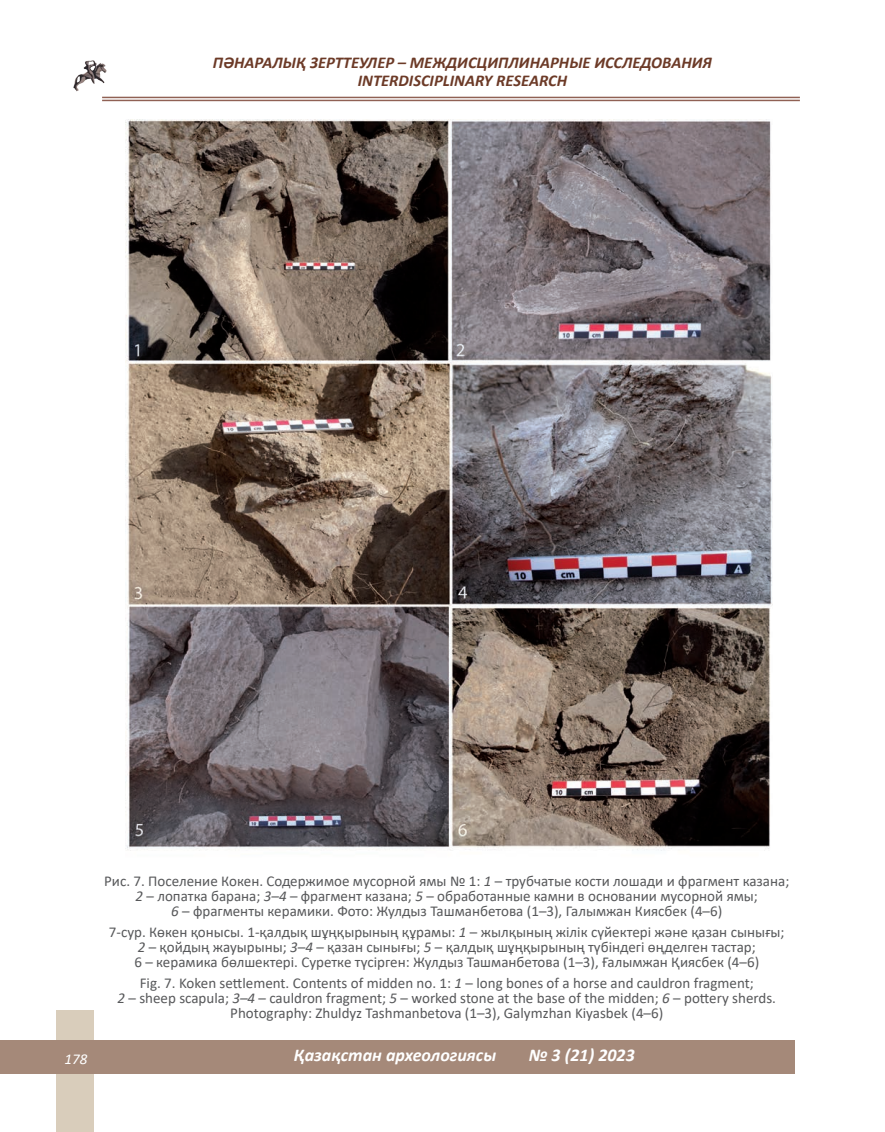
<style>
.page{position:relative;width:885px;height:1132px;background:#fff}
.page>*{position:absolute;margin:0;border:0;box-sizing:border-box;transform-origin:0 0}
.t1{font:italic 700 18px "Calibri";color:#fff}
.t2{font:italic 700 16.5px/18px "Calibri";color:#6c3a27;text-align:center}
.t3{font:15px/15px "Calibri";color:#57585a;text-align:center}
.t4{font:italic 15px "Calibri";color:#fff}
.s1{font-style:italic}
</style>
<div class="page">
<img style="left:73px;top:60px;width:34px;height:32px">
<hr style="left:102px;top:97px;width:697px;height:1px;background:#906154">
<hr style="left:102px;top:100px;width:697px;height:1px;background:#906154">
<div style="left:56px;top:1010px;width:38px;height:121px;background:#d9cdbb"></div>
<div style="left:0;top:1040px;width:884px;height:33px;background:#a58979"></div>
<div style="left:795px;top:1022px;width:89px;height:68px;background:#fff"></div>
<img style="left:125px;top:119px;width:647px;height:732px">
<p class="t2" style="left:213px;top:53px;width:500px">ПӘНАРАЛЫҚ ЗЕРТТЕУЛЕР – МЕЖДИСЦИПЛИНАРНЫЕ ИССЛЕДОВАНИЯ<br>INTERDISCIPLINARY RESEARCH</p>
<p class="t3" style="left:104px;top:872px;width:686px">Рис. 7. Поселение Кокен. Содержимое мусорной ямы № 1: <span class="s1">1</span> – трубчатые кости лошади и фрагмент казана;<br><span class="s1">2</span> – лопатка барана; <span class="s1">3–4</span> – фрагмент казана; <span class="s1">5</span> – обработанные камни в основании мусорной ямы;<br><span class="s1">6</span> – фрагменты керамики. Фото: Жулдыз Ташманбетова (1–3), Галымжан Киясбек (4–6)</p>
<p class="t3" style="left:109px;top:923px;width:677px">7-сур. Көкен қонысы. 1-қалдық шұңқырының құрамы: <span class="s1">1</span> – жылқының жілік сүйектері және қазан сынығы;<br><span class="s1">2</span> – қойдың жауырыны; <span class="s1">3–4</span> – қазан сынығы; <span class="s1">5</span> – қалдық шұңқырының түбіндегі өңделген тастар;<br>6 – керамика бөлшектері. Суретке түсірген: Жулдыз Ташманбетова (1–3), Ғалымжан Қиясбек (4–6)</p>
<p class="t3" style="left:117px;top:974px;width:660px">Fig. 7. Koken settlement. Contents of midden no. 1: <span class="s1">1</span> – long bones of a horse and cauldron fragment;<br><span class="s1">2</span> – sheep scapula; <span class="s1">3–4</span> – cauldron fragment; <span class="s1">5</span> – worked stone at the base of the midden; <span class="s1">6</span> – pottery sherds.<br>Photography: Zhuldyz Tashmanbetova (1–3), Galymzhan Kiyasbek (4–6)</p>
<p class="t4" style="left:64px;top:1048px;width:24px">178</p>
<p class="t1" style="left:294px;top:1042px;width:204px">Қазақстан археологиясы</p>
<p class="t1" style="left:528px;top:1042px;width:108px">№ 3 (21) 2023</p>
</div>
